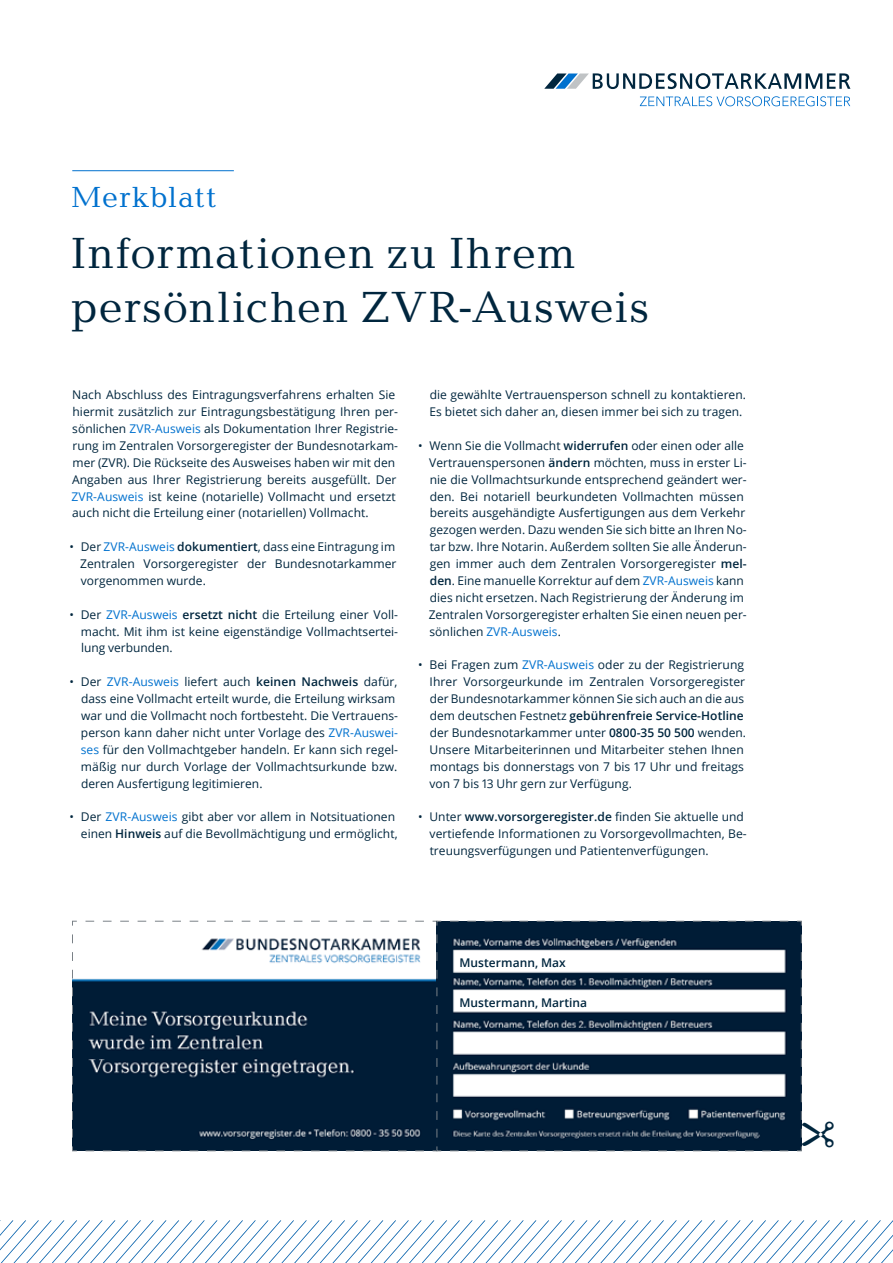
<style>
.page{position:relative;width:893px;height:1263px;background:#fff}
.page>*{position:absolute;margin:0;border:0;box-sizing:border-box;transform-origin:0 0}
.t1{font:45px/54px "Baltica";letter-spacing:.03em;color:#00263e}
.t2{font:30px "Baltica";letter-spacing:.04em;color:#0071ce}
.t3{font:12px/16.8px "Open Sans";letter-spacing:.005em;color:#00263e}
.t4{font:600 12px "Open Sans";letter-spacing:.005em;color:#00263e}
.s1{color:#0071ce}
.s2{font-weight:600}
</style>
<div class="page">
<svg style="left:0;top:1220px;width:893px;height:43px"></svg>
<hr style="left:72px;top:170px;width:162px;height:1px;background:#0071ce">
<svg style="left:640px;top:96px;width:210px;height:10px"></svg>
<svg style="left:544px;top:73px;width:306px;height:16px"></svg>
<svg style="left:72px;top:921px;width:364px;height:230px"></svg>
<svg style="left:436px;top:921px;width:366px;height:230px"></svg>
<svg style="left:801px;top:930px;width:1px;height:218px"></svg>
<h2 class="t2" style="left:71px;top:179px;width:147px">Merkblatt</h2>
<h1 class="t1" style="left:71px;top:227px;width:579px">Informationen zu Ihrem persönlichen ZVR-Ausweis</h1>
<p class="t3" style="left:72px;top:386px;width:328px">Nach Abschluss des Eintragungsverfahrens erhalten Sie hiermit zusätzlich zur Eintragungsbestätigung Ihren per&shy;sönlichen <span class="s1">ZVR-Ausweis</span> als Dokumentation Ihrer Registrie&shy;rung im Zentralen Vorsorgeregister der Bundesnotarkam&shy;mer (ZVR). Die Rückseite des Ausweises haben wir mit den Angaben aus Ihrer Registrierung bereits ausgefüllt. Der <span class="s1">ZVR-Ausweis</span> ist keine (notarielle) Vollmacht und ersetzt auch nicht die Erteilung einer (notariellen) Vollmacht.</p>
<p class="t3" style="left:80px;top:538px;width:318px;text-align:justify;text-indent:-11px">• Der <span class="s1">ZVR-Ausweis</span> <span class="s2">dokumentiert</span>, dass eine Eintragung im Zentralen Vorsorgeregister der Bundesnotarkammer vorgenommen wurde.</p>
<p class="t3" style="left:81px;top:606px;width:319px;text-align:justify;text-indent:-12px">• Der <span class="s1">ZVR-Ausweis</span> <span class="s2">ersetzt nicht</span> die Erteilung einer Voll&shy;macht. Mit ihm ist keine eigenständige Vollmachtsertei&shy;lung verbunden.</p>
<p class="t3" style="left:81px;top:673px;width:319px;text-indent:-11px">• Der <span class="s1">ZVR-Ausweis</span> liefert auch <span class="s2">keinen Nachweis</span> dafür, dass eine Vollmacht erteilt wurde, die Erteilung wirksam war und die Vollmacht noch fortbesteht. Die Vertrauens&shy;person kann daher nicht unter Vorlage des <span class="s1">ZVR-Auswei&shy;ses</span> für den Vollmachtgeber handeln. Er kann sich regel&shy;mäßig nur durch Vorlage der Vollmachtsurkunde bzw. deren Ausfertigung legitimieren.</p>
<p class="t3" style="left:69px;top:808px;width:330px;text-align:right">• Der <span class="s1">ZVR-Ausweis</span> gibt aber vor allem in Notsituationen einen <span class="s2">Hinweis</span> auf die Bevollmächtigung und ermöglicht,</p>
<p class="t3" style="left:429px;top:386px;width:318px">die gewählte Vertrauensperson schnell zu kontaktieren.<br>Es bietet sich daher an, diesen immer bei sich zu tragen.</p>
<p class="t3" style="left:429px;top:437px;width:320px;text-indent:-11px">• Wenn Sie die Vollmacht <span class="s2">widerrufen</span> oder einen oder alle Vertrauenspersonen <span class="s2">ändern</span> möchten, muss in erster Li&shy;nie die Vollmachtsurkunde entsprechend geändert wer&shy;den. Bei notariell beurkundeten Vollmachten müssen bereits ausgehändigte Ausfertigungen aus dem Verkehr gezogen werden. Dazu wenden Sie sich bitte an Ihren No&shy;tar bzw. Ihre Notarin. Außerdem sollten Sie alle Änderun&shy;gen immer auch dem Zentralen Vorsorgeregister <span class="s2">mel&shy;den</span>. Eine manuelle Korrektur auf dem <span class="s1">ZVR-Ausweis</span> kann dies nicht ersetzen. Nach Registrierung der Änderung im Zentralen Vorsorgeregister erhalten Sie einen neuen per&shy;sönlichen <span class="s1">ZVR-Ausweis</span>.</p>
<p class="t3" style="left:429px;top:656px;width:318px;text-indent:-11px">• Bei Fragen zum <span class="s1">ZVR-Ausweis</span> oder zu der Registrierung Ihrer Vorsorgeurkunde im Zentralen Vorsorgeregister der Bundesnotarkammer können Sie sich auch an die aus dem deutschen Festnetz <span class="s2">gebührenfreie Service-Hotline </span>der Bundesnotarkammer unter <span class="s2">0800-35 50 500</span> wenden.<br>Unsere Mitarbeiterinnen und Mitarbeiter stehen Ihnen montags bis donnerstags von 7 bis 17 Uhr und freitags von 7 bis 13 Uhr gern zur Verfügung.</p>
<p class="t3" style="left:430px;top:808px;width:319px;text-indent:-11px">• Unter <span class="s2">www.vorsorgeregister.de</span> finden Sie aktuelle und vertiefende Informationen zu Vorsorgevollmachten, Be&shy;treuungsverfügungen und Patientenverfügungen.</p>
<p class="t4" style="left:459px;top:954px;width:108px">Mustermann, Max</p>
<p class="t4" style="left:459px;top:994px;width:129px">Mustermann, Martina</p>
</div>
